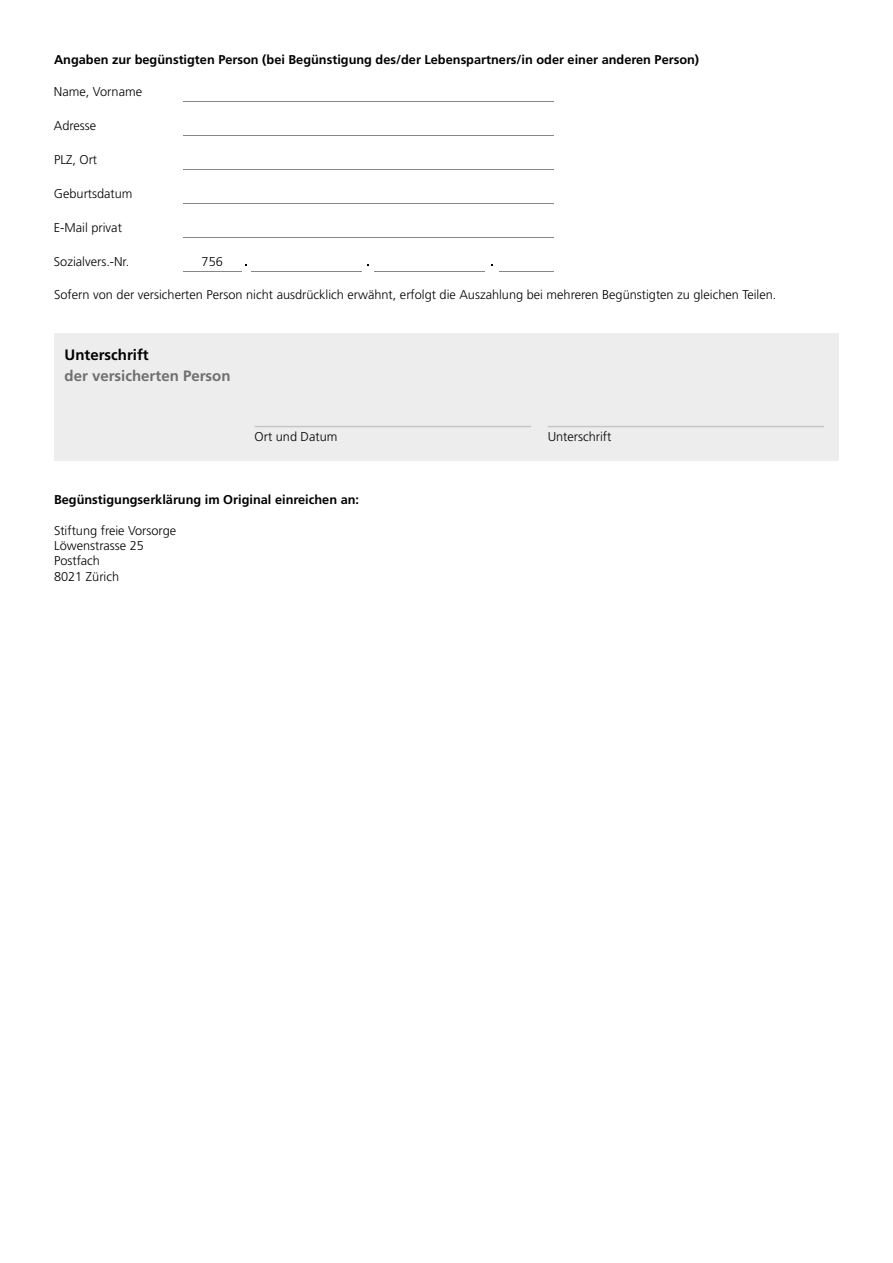
<style>
.page{position:relative;width:893px;height:1263px;background:#fff}
.page>*{position:absolute;margin:0;border:0;box-sizing:border-box;transform-origin:0 0}
.t1{font:700 15px "Frutiger";color:#706f6f}
.t2{font:700 15px "Frutiger";color:#000}
.t3{font:300 12.75px/15.3px "Frutiger";color:#000}
.t4{font:700 12.75px "Frutiger";color:#000}
</style>
<div class="page">
<div style="left:54px;top:333px;width:785px;height:127px;background:#ededed"></div>
<hr style="left:255px;top:426px;width:276px;height:1px;background:#c6c6c6">
<hr style="left:548px;top:426px;width:276px;height:1px;background:#c6c6c6">
<hr style="left:183px;top:135px;width:370px;height:1px;background:#878787">
<hr style="left:183px;top:203px;width:370px;height:1px;background:#878787">
<hr style="left:183px;top:101px;width:370px;height:1px;background:#878787">
<hr style="left:183px;top:169px;width:370px;height:1px;background:#878787">
<hr style="left:183px;top:237px;width:370px;height:1px;background:#878787">
<hr style="left:183px;top:272px;width:59px;height:1px;background:#878787">
<hr style="left:251px;top:272px;width:111px;height:1px;background:#878787">
<hr style="left:375px;top:272px;width:110px;height:1px;background:#878787">
<hr style="left:499px;top:272px;width:54px;height:1px;background:#878787">
<p class="t4" style="left:54px;top:52px;width:647px">Angaben zur begünstigten Person (bei Begünstigung des/der Lebenspartners/in oder einer anderen Person)</p>
<p class="t3" style="left:54px;top:84px;width:90px">Name, Vorname</p>
<p class="t3" style="left:54px;top:118px;width:44px">Adresse</p>
<p class="t3" style="left:54px;top:152px;width:45px">PLZ, Ort</p>
<p class="t3" style="left:54px;top:186px;width:80px">Geburtsdatum</p>
<p class="t3" style="left:54px;top:220px;width:69px">E-Mail privat</p>
<p class="t3" style="left:54px;top:254px;width:77px">Sozialvers.-Nr.</p>
<p class="t3" style="left:202px;top:254px;width:23px">756</p>
<p class="t3" style="left:54px;top:287px;width:724px">Sofern von der versicherten Person nicht ausdrücklich erwähnt, erfolgt die Auszahlung bei mehreren Begünstigten zu gleichen Teilen.</p>
<p class="t2" style="left:65px;top:346px;width:86px">Unterschrift</p>
<p class="t1" style="left:65px;top:367px;width:167px">der versicherten Person</p>
<p class="t3" style="left:255px;top:429px;width:84px">Ort und Datum</p>
<p class="t3" style="left:548px;top:429px;width:65px">Unterschrift</p>
<p class="t4" style="left:54px;top:492px;width:307px">Begünstigungserklärung im Original einreichen an:</p>
<p class="t3" style="left:54px;top:522px;width:124px">Stiftung freie Vorsorge<br>Löwenstrasse 25<br>Postfach<br>8021 Zürich</p>
</div>
